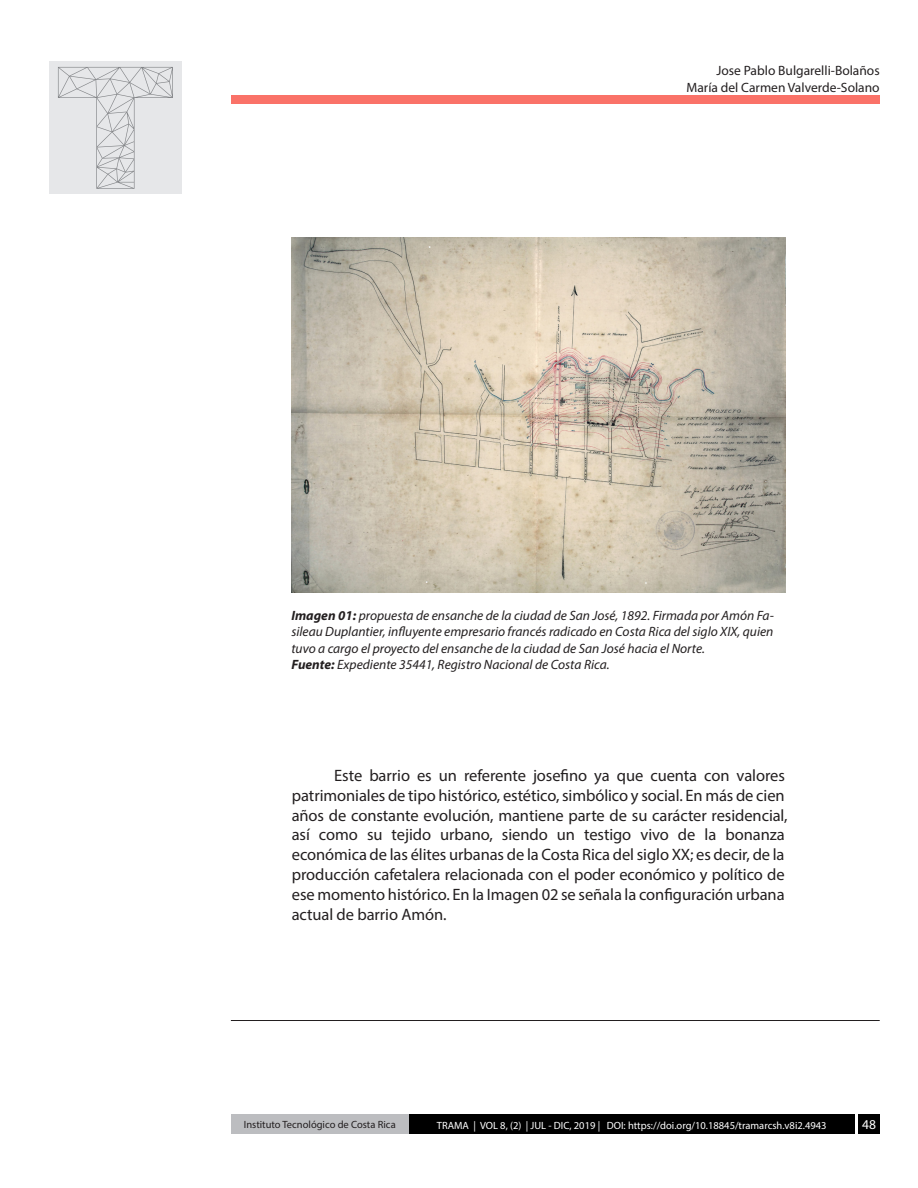
<style>
.page{position:relative;width:918px;height:1188px;background:#fff}
.page>*{position:absolute;margin:0;border:0;box-sizing:border-box;transform-origin:0 0}
.Texto_Trama{font:16.5px/19.8px "Myriad Pro";letter-spacing:-.005em;color:#231f20}
.t1{font:italic 13.5px/16.2px "Myriad Pro";color:#231f20;text-align:justify}
.t2{font:13.5px/16.2px "Myriad Pro";color:#231f20;text-align:right}
.t3{font:13.5px "Myriad Pro";color:#fff}
.t4{font:10.5px "Myriad Pro";color:#fff}
.t5{font:10.5px "Myriad Pro";color:#231f20}
.s1{font-weight:700}
</style>
<div class="page">
<div style="left:231px;top:96px;width:649px;height:8px;background:#fa7268"></div>
<div style="left:49px;top:62px;width:133px;height:132px;background:#e6e7e9"></div>
<svg style="left:58px;top:67px;width:115px;height:122px"></svg>
<div style="left:409px;top:1115px;width:446px;height:19px;background:#000"></div>
<div style="left:858px;top:1115px;width:22px;height:19px;background:#000"></div>
<div style="left:231px;top:1115px;width:178px;height:19px;background:#bcbdc0"></div>
<hr style="left:231px;top:1020px;width:649px;height:1px;background:#231f20">
<img style="left:291px;top:238px;width:494px;height:355px">
<p class="t2" style="left:686px;top:63px;width:195px">Jose Pablo Bulgarelli-Bolaños<br>María del Carmen Valverde-Solano</p>
<p class="t1" style="left:291px;top:607px;width:484px"><span class="s1">Imagen 01:</span> propuesta de ensanche de la ciudad de San José, 1892. Firmada por Amón Fa&shy;sileau Duplantier, influyente empresario francés radicado en Costa Rica del siglo XIX, quien tuvo a cargo el proyecto del ensanche de la ciudad de San José hacia el Norte.</p>
<p class="t1" style="left:291px;top:656px;width:320px"><span class="s1">Fuente:</span> Expediente 35441, Registro Nacional de Costa Rica.</p>
<p class="Texto_Trama" style="left:292px;top:765px;width:498px;text-indent:43px">Este barrio es un referente josefino ya que cuenta con valores patrimoniales de tipo histórico, estético, simbólico y social. En más de cien años de constante evolución, mantiene parte de su carácter residencial, así como su tejido urbano, siendo un testigo vivo de la bonanza económica de las élites urbanas de la Costa Rica del siglo XX; es decir, de la producción cafetalera relacionada con el poder económico y político de ese momento histórico. En la Imagen 02 se señala la configuración urbana actual de barrio Amón.</p>
<p class="t5" style="left:244px;top:1118px;width:153px">Instituto Tecnológico de Costa Rica</p>
<p class="t4" style="left:437px;top:1119px;width:391px">TRAMA | VOL 8, (2) | JUL - DIC, 2019 | DOI: https://doi.org/10.18845/tramarcsh.v8i2.4943</p>
<p class="t3" style="left:862px;top:1116px;width:15px">48</p>
</div>
